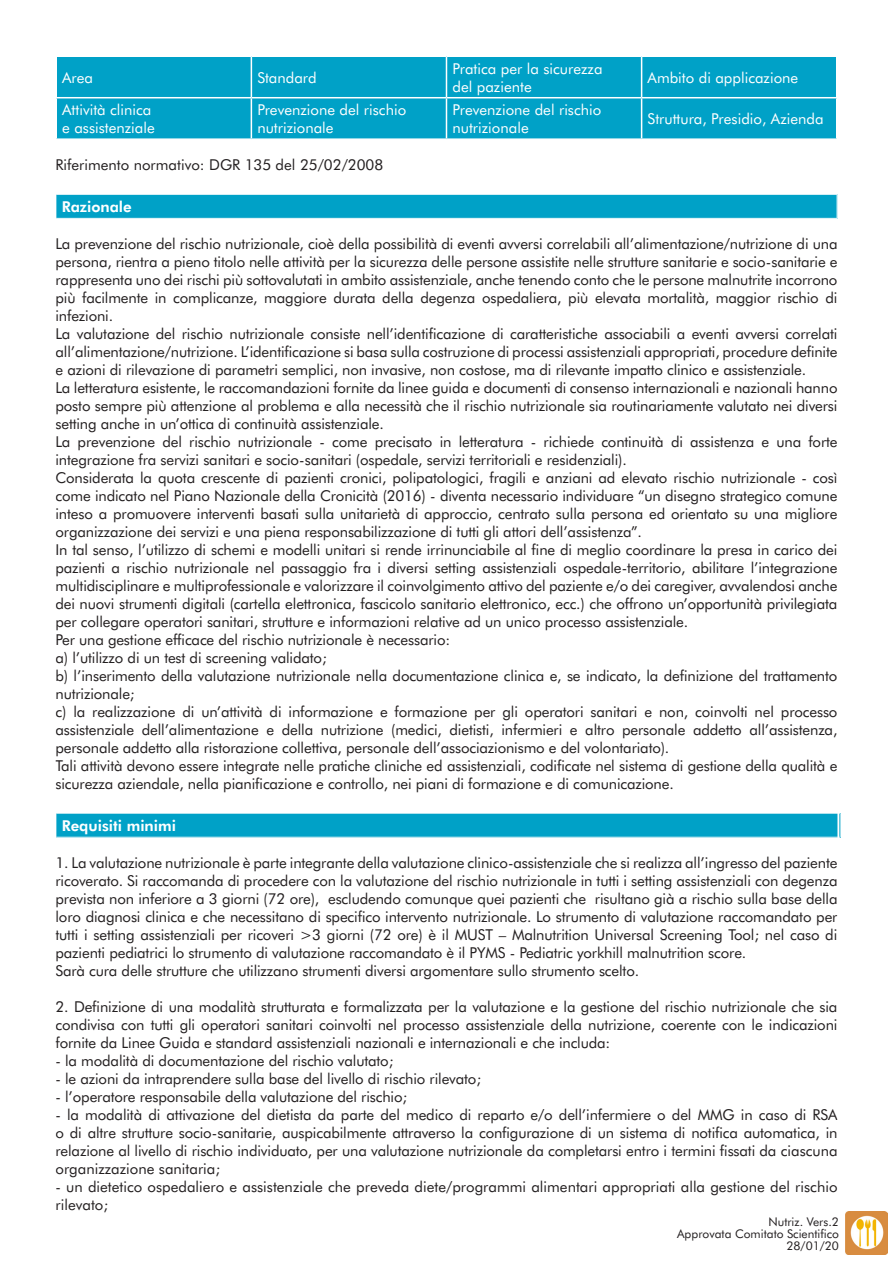
<style>
.page{position:relative;width:893px;height:1263px;background:#fff}
.page>*{position:absolute;margin:0;border:0;box-sizing:border-box;transform-origin:0 0}
.t1{font:15px/18px "Futura BT";letter-spacing:-.01em;color:#231f20}
.t2{font:15px/18px "Futura BT";color:#fff}
.t3{font:800 15px "Futura BT";color:#fff}
.t4{font:12px/12px "Futura BT";color:#231f20;text-align:right}
</style>
<div class="page">
<div style="left:57px;top:57px;width:779px;height:81px;background:#00a1c7"></div>
<hr style="left:251px;top:57px;width:1px;height:40px;background:#fff">
<hr style="left:446px;top:57px;width:1px;height:40px;background:#fff">
<hr style="left:641px;top:57px;width:1px;height:40px;background:#fff">
<hr style="left:56px;top:97px;width:195px;height:1px;background:#fff">
<hr style="left:251px;top:97px;width:195px;height:1px;background:#fff">
<hr style="left:251px;top:98px;width:1px;height:40px;background:#fff">
<hr style="left:446px;top:97px;width:196px;height:1px;background:#fff">
<hr style="left:446px;top:98px;width:1px;height:40px;background:#fff">
<hr style="left:642px;top:97px;width:195px;height:1px;background:#fff">
<hr style="left:641px;top:98px;width:1px;height:40px;background:#fff">
<div style="left:56px;top:194px;width:781px;height:24px;background:#00a1c7"></div>
<hr style="left:56px;top:194px;width:781px;height:1px;background:#fff">
<div style="left:56px;top:813px;width:784px;height:24px;background:#00a1c7"></div>
<hr style="left:56px;top:813px;width:784px;height:1px;background:#fff">
<svg style="left:840px;top:813px;width:1px;height:24px"></svg>
<img style="left:845px;top:1212px;width:43px;height:42px">
<p class="t2" style="left:62px;top:68px;width:32px">Area</p>
<p class="t2" style="left:257px;top:68px;width:61px">Standard</p>
<p class="t2" style="left:452px;top:59px;width:152px">Pratica per la sicurezza del paziente</p>
<p class="t2" style="left:648px;top:68px;width:152px">Ambito di applicazione</p>
<p class="t2" style="left:62px;top:101px;width:94px">Attività clinica e assistenziale</p>
<p class="t2" style="left:257px;top:101px;width:150px">Prevenzione del rischio nutrizionale</p>
<p class="t2" style="left:452px;top:101px;width:150px">Prevenzione del rischio nutrizionale</p>
<p class="t2" style="left:648px;top:110px;width:177px">Struttura, Presidio, Azienda</p>
<p class="t1" style="left:55px;top:155px;width:329px">Riferimento normativo: DGR 135 del 25/02/2008</p>
<p class="t3" style="left:62px;top:198px;width:71px">Razionale</p>
<p class="t1" style="left:56px;top:234px;width:784px">La prevenzione del rischio nutrizionale, cioè della possibilità di eventi avversi correlabili all’alimentazione/nutrizione di una persona, rientra a pieno titolo nelle attività per la sicurezza delle persone assistite nelle strutture sanitarie e socio-sanitarie e rappresenta uno dei rischi più sottovalutati in ambito assistenziale, anche tenendo conto che le persone malnutrite incorrono più facilmente in complicanze, maggiore durata della degenza ospedaliera, più elevata mortalità, maggior rischio di infezioni.<br>La valutazione del rischio nutrizionale consiste nell’identificazione di caratteristiche associabili a eventi avversi correlati all’alimentazione/nutrizione. L’identificazione si basa sulla costruzione di processi assistenziali appropriati, procedure definite e azioni di rilevazione di parametri semplici, non invasive, non costose, ma di rilevante impatto clinico e assistenziale.<br>La letteratura esistente, le raccomandazioni fornite da linee guida e documenti di consenso internazionali e nazionali hanno posto sempre più attenzione al problema e alla necessità che il rischio nutrizionale sia routinariamente valutato nei diversi setting anche in un’ottica di continuità assistenziale.<br>La prevenzione del rischio nutrizionale - come precisato in letteratura - richiede continuità di assistenza e una forte integrazione fra servizi sanitari e socio-sanitari (ospedale, servizi territoriali e residenziali).<br>Considerata la quota crescente di pazienti cronici, polipatologici, fragili e anziani ad elevato rischio nutrizionale - così come indicato nel Piano Nazionale della Cronicità (2016) - diventa necessario individuare “un disegno strategico comune inteso a promuovere interventi basati sulla unitarietà di approccio, centrato sulla persona ed orientato su una migliore organizzazione dei servizi e una piena responsabilizzazione di tutti gli attori dell’assistenza”.<br>In tal senso, l’utilizzo di schemi e modelli unitari si rende irrinunciabile al fine di meglio coordinare la presa in carico dei pazienti a rischio nutrizionale nel passaggio fra i diversi setting assistenziali ospedale-territorio, abilitare l’integrazione multidisciplinare e multiprofessionale e valorizzare il coinvolgimento attivo del paziente e/o dei caregiver, avvalendosi anche dei nuovi strumenti digitali (cartella elettronica, fascicolo sanitario elettronico, ecc.) che offrono un’opportunità privilegiata per collegare operatori sanitari, strutture e informazioni relative ad un unico processo assistenziale.<br>Per una gestione efficace del rischio nutrizionale è necessario:<br>a) l’utilizzo di un test di screening validato;<br>b) l’inserimento della valutazione nutrizionale nella documentazione clinica e, se indicato, la definizione del trattamento nutrizionale;<br>c) la realizzazione di un’attività di informazione e formazione per gli operatori sanitari e non, coinvolti nel processo assistenziale dell’alimentazione e della nutrizione (medici, dietisti, infermieri e altro personale addetto all’assistenza, personale addetto alla ristorazione collettiva, personale dell’associazionismo e del volontariato).<br>Tali attività devono essere integrate nelle pratiche cliniche ed assistenziali, codificate nel sistema di gestione della qualità e sicurezza aziendale, nella pianificazione e controllo, nei piani di formazione e di comunicazione.</p>
<p class="t3" style="left:62px;top:817px;width:116px">Requisiti minimi</p>
<p class="t1" style="left:56px;top:853px;width:784px">1. La valutazione nutrizionale è parte integrante della valutazione clinico-assistenziale che si realizza all’ingresso del paziente ricoverato. Si raccomanda di procedere con la valutazione del rischio nutrizionale in tutti i setting assistenziali con degenza prevista non inferiore a 3 giorni (72 ore), escludendo comunque quei pazienti che risultano già a rischio sulla base della loro diagnosi clinica e che necessitano di specifico intervento nutrizionale. Lo strumento di valutazione raccomandato per tutti i setting assistenziali per ricoveri &gt;3 giorni (72 ore) è il MUST – Malnutrition Universal Screening Tool; nel caso di pazienti pediatrici lo strumento di valutazione raccomandato è il PYMS - Pediatric yorkhill malnutrition score.<br>Sarà cura delle strutture che utilizzano strumenti diversi argomentare sullo strumento scelto.</p>
<p class="t1" style="left:56px;top:997px;width:783px;text-align:justify">2. Definizione di una modalità strutturata e formalizzata per la valutazione e la gestione del rischio nutrizionale che sia condivisa con tutti gli operatori sanitari coinvolti nel processo assistenziale della nutrizione, coerente con le indicazioni fornite da Linee Guida e standard assistenziali nazionali e internazionali e che includa:</p>
<p class="t1" style="left:56px;top:1051px;width:339px">- la modalità di documentazione del rischio valutato;</p>
<p class="t1" style="left:56px;top:1069px;width:427px">- le azioni da intraprendere sulla base del livello di rischio rilevato;</p>
<p class="t1" style="left:56px;top:1087px;width:353px">- l’operatore responsabile della valutazione del rischio;</p>
<p class="t1" style="left:56px;top:1105px;width:784px;text-align:justify">- la modalità di attivazione del dietista da parte del medico di reparto e/o dell’infermiere o del MMG in caso di RSA o di altre strutture socio-sanitarie, auspicabilmente attraverso la configurazione di un sistema di notifica automatica, in relazione al livello di rischio individuato, per una valutazione nutrizionale da completarsi entro i termini fissati da ciascuna organizzazione sanitaria;</p>
<p class="t1" style="left:56px;top:1177px;width:783px">- un dietetico ospedaliero e assistenziale che preveda diete/programmi alimentari appropriati alla gestione del rischio rilevato;</p>
<p class="t4" style="left:677px;top:1215px;width:163px">Nutriz. Vers.2<br>Approvata Comitato Scientifico<br>28/01/20</p>
</div>
